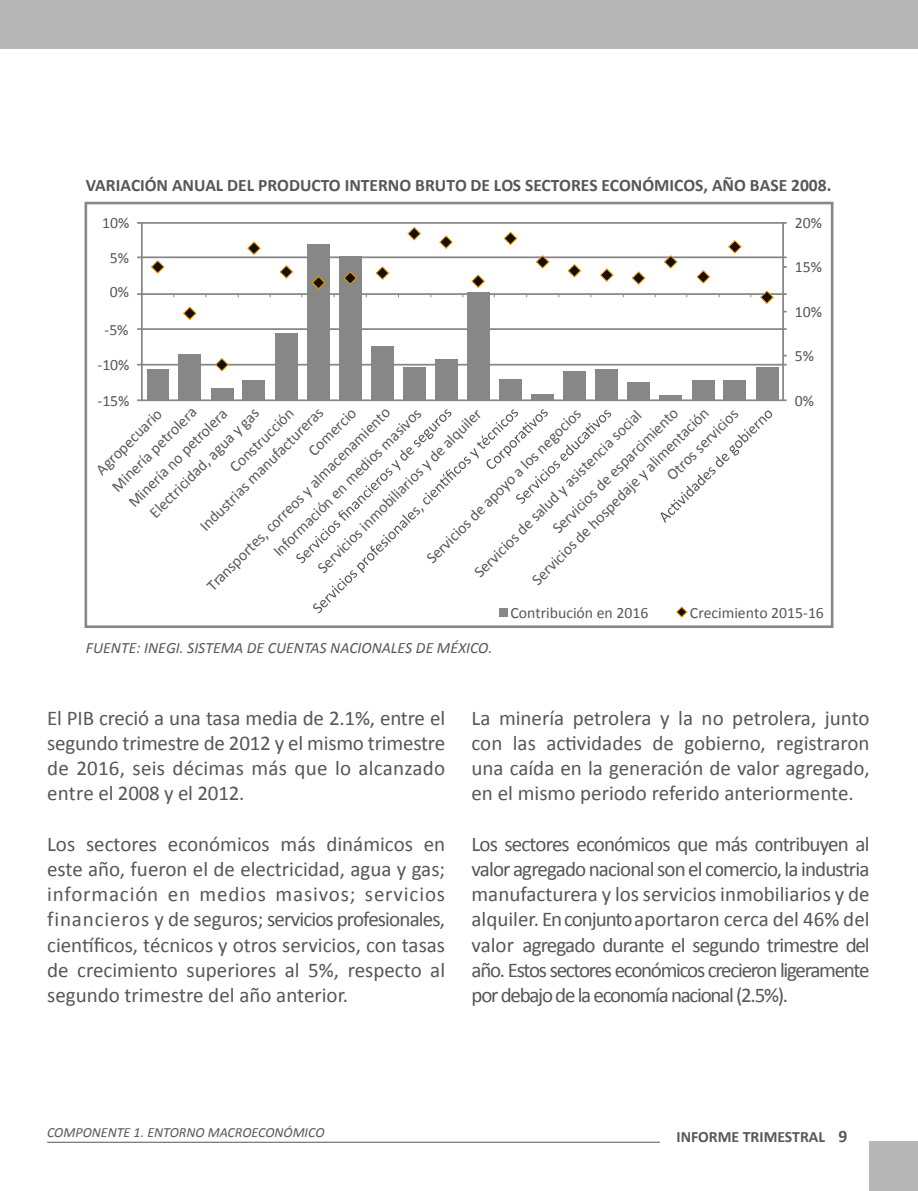
<style>
.page{position:relative;width:918px;height:1191px;background:#fff}
.page>*{position:absolute;margin:0;border:0;box-sizing:border-box;transform-origin:0 0}
.t1{font:21px/25.2px "Calibri";color:#575756;text-align:justify}
.t2{font:700 17.5px "Calibri";color:#575756}
.t3{font:15.75px/34.1px "Calibri";color:#575756}
.t4{font:italic 15.75px "Calibri";color:#575756}
.t5{font:700 15.75px "Calibri";color:#575756}
.t6{font:italic 14px "Calibri";color:#575756}
.s1{font-size:17.5px}
</style>
<div class="page">
<div style="left:0;top:0;width:918px;height:49px;background:#b7b7b7"></div>
<div style="left:869px;top:1141px;width:49px;height:50px;background:#b7b7b7"></div>
<hr style="left:47px;top:1141px;width:613px;height:1px;background:#575756">
<hr style="left:137px;top:399px;width:649px;height:2px;background:#878787">
<hr style="left:137px;top:364px;width:649px;height:1px;background:#878787">
<hr style="left:137px;top:328px;width:649px;height:2px;background:#878787">
<hr style="left:137px;top:293px;width:649px;height:2px;background:#878787">
<hr style="left:137px;top:256px;width:649px;height:2px;background:#878787">
<hr style="left:137px;top:222px;width:649px;height:2px;background:#878787">
<hr style="left:141px;top:223px;width:2px;height:177px;background:#878787">
<hr style="left:782px;top:223px;width:2px;height:177px;background:#878787">
<svg style="left:296px;top:409px;width:315px;height:204px"></svg>
<svg style="left:660px;top:411px;width:112px;height:112px"></svg>
<div style="left:147px;top:369px;width:21px;height:31px;background:#878787"></div>
<div style="left:179px;top:354px;width:22px;height:46px;background:#878787"></div>
<div style="left:275px;top:333px;width:22px;height:67px;background:#878787"></div>
<div style="left:307px;top:244px;width:22px;height:156px;background:#878787"></div>
<div style="left:339px;top:256px;width:22px;height:144px;background:#878787"></div>
<div style="left:371px;top:346px;width:22px;height:54px;background:#878787"></div>
<div style="left:403px;top:367px;width:22px;height:33px;background:#878787"></div>
<div style="left:435px;top:359px;width:22px;height:41px;background:#878787"></div>
<div style="left:467px;top:292px;width:22px;height:108px;background:#878787"></div>
<div style="left:499px;top:379px;width:22px;height:21px;background:#878787"></div>
<div style="left:563px;top:371px;width:22px;height:29px;background:#878787"></div>
<div style="left:596px;top:369px;width:22px;height:31px;background:#878787"></div>
<hr style="left:659px;top:396px;width:22px;height:4px;background:#878787">
<div style="left:627px;top:382px;width:22px;height:18px;background:#878787"></div>
<div style="left:692px;top:380px;width:22px;height:20px;background:#878787"></div>
<div style="left:756px;top:367px;width:22px;height:33px;background:#878787"></div>
<div style="left:724px;top:380px;width:22px;height:20px;background:#878787"></div>
<div style="left:531px;top:394px;width:22px;height:6px;background:#878787"></div>
<div style="left:211px;top:388px;width:22px;height:12px;background:#878787"></div>
<div style="left:243px;top:380px;width:22px;height:20px;background:#878787"></div>
<svg style="left:151px;top:260px;width:14px;height:14px"></svg>
<svg style="left:279px;top:265px;width:14px;height:14px"></svg>
<svg style="left:311px;top:276px;width:15px;height:14px"></svg>
<svg style="left:676px;top:606px;width:12px;height:12px"></svg>
<svg style="left:375px;top:266px;width:15px;height:14px"></svg>
<svg style="left:471px;top:274px;width:14px;height:14px"></svg>
<svg style="left:567px;top:264px;width:15px;height:14px"></svg>
<svg style="left:631px;top:271px;width:15px;height:14px"></svg>
<svg style="left:535px;top:255px;width:15px;height:14px"></svg>
<svg style="left:600px;top:268px;width:14px;height:14px"></svg>
<svg style="left:696px;top:270px;width:14px;height:14px"></svg>
<svg style="left:663px;top:255px;width:15px;height:14px"></svg>
<svg style="left:503px;top:231px;width:15px;height:15px"></svg>
<svg style="left:439px;top:235px;width:14px;height:14px"></svg>
<svg style="left:728px;top:240px;width:14px;height:14px"></svg>
<svg style="left:247px;top:241px;width:14px;height:14px"></svg>
<svg style="left:183px;top:306px;width:14px;height:14px"></svg>
<svg style="left:214px;top:358px;width:15px;height:14px"></svg>
<svg style="left:759px;top:290px;width:15px;height:14px"></svg>
<svg style="left:407px;top:227px;width:14px;height:14px"></svg>
<div style="left:499px;top:608px;width:9px;height:8px;background:#878787"></div>
<div style="left:85px;top:202px;width:748px;height:426px;border:3px solid #878787"></div>
<svg style="left:343px;top:271px;width:14px;height:14px"></svg>
<p class="t2" style="left:86px;top:174px;width:747px">VARIACIÓN ANUAL DEL PRODUCTO INTERNO BRUTO DE LOS SECTORES ECONÓMICOS, AÑO BASE 2008.</p>
<p class="t3" style="left:102px;top:206px;width:29px">10%</p>
<p class="t3" style="left:110px;top:241px;width:21px">5%<br>0%</p>
<p class="t3" style="left:104px;top:313px;width:26px">-5%</p>
<p class="t3" style="left:97px;top:348px;width:34px">-10%</p>
<p class="t3" style="left:97px;top:383px;width:34px">-15%</p>
<p class="t3" style="left:197px;top:576px;width:254px;rotate:-45deg">Transportes, correos y almacenamiento</p>
<p class="t3" style="left:90px;top:464px;width:114px;line-height:23.1px;rotate:-45deg">Agropecuario<br>Minería petrolera</p>
<p class="t3" style="left:190px;top:516px;width:169px;rotate:-45deg">Industrias manufactureras</p>
<p class="t3" style="left:529px;top:505px;width:172px;line-height:24.3px;text-indent:-86px;rotate:-45deg">Servicios de salud y asistencia social<br>Servicios de esparcimiento</p>
<p class="t3" style="left:299px;top:441px;width:62px;rotate:-45deg">Comercio</p>
<p class="t3" style="left:206px;top:443px;width:85px;line-height:24.5px;text-indent:-89px;rotate:-45deg">Electricidad, agua y gas<br>Construcción</p>
<p class="t3" style="left:264px;top:542px;width:204px;rotate:-45deg">Información en medios masivos</p>
<p class="t3" style="left:646px;top:455px;width:96px;line-height:21.3px;text-indent:-169px;rotate:-45deg">Servicios de hospedaje y alimentación<br>Otros servicios</p>
<p class="t3" style="left:308px;top:558px;width:226px;rotate:-45deg">Servicios inmobiliarios y de alquiler</p>
<p class="t3" style="left:417px;top:548px;width:213px;rotate:-45deg">Servicios de apoyo a los negocios</p>
<p class="t3" style="left:119px;top:492px;width:134px;rotate:-45deg">Minería no petrolera</p>
<p class="t3" style="left:795px;top:206px;width:29px">20%</p>
<p class="t3" style="left:795px;top:250px;width:29px">15%</p>
<p class="t3" style="left:795px;top:295px;width:29px">10%</p>
<p class="t3" style="left:795px;top:338px;width:21px">5%</p>
<p class="t3" style="left:795px;top:383px;width:21px">0%</p>
<p class="t4" style="left:86px;top:637px;width:408px">FUENTE: INEGI. SISTEMA DE CUENTAS NACIONALES DE MÉXICO.</p>
<p class="t3" style="left:510px;top:596px;width:139px">Contribución en 2016</p>
<p class="t3" style="left:690px;top:596px;width:135px">Crecimiento 2015-16</p>
<p class="t1" style="left:47px;top:705px;width:399px">El PIB creció a una tasa media de 2.1%, entre el segundo trimestre de 2012 y el mismo trimestre de 2016, seis décimas más que lo alcanzado entre el 2008 y el 2012.</p>
<p class="t1" style="left:47px;top:831px;width:399px">Los sectores económicos más dinámicos en este año, fueron el de electricidad, agua y gas; información en medios masivos; servicios financieros y de seguros; servicios profesionales, científicos, técnicos y otros servicios, con tasas de crecimiento superiores al 5%, respecto al segundo trimestre del año anterior.</p>
<p class="t1" style="left:471px;top:705px;width:399px">La minería petrolera y la no petrolera, junto con las actividades de gobierno, registraron una caída en la generación de valor agregado, en el mismo periodo referido anteriormente.</p>
<p class="t1" style="left:471px;top:831px;width:399px">Los sectores económicos que más contribuyen al valor agregado nacional son el comercio, la industria manufacturera y los servicios inmobiliarios y de alquiler. Enconjuntoaportaron cerca del 46% del valor agregado durante el segundo trimestre del año. Estos sectores económicos crecieron ligeramente por debajo de la economía nacional (2.5%).</p>
<p class="t6" style="left:47px;top:1122px;width:279px">COMPONENTE 1. ENTORNO MACROECONÓMICO</p>
<p class="t5" style="left:676px;top:1126px;width:172px">INFORME TRIMESTRAL <span class="s1">9</span></p>
</div>
